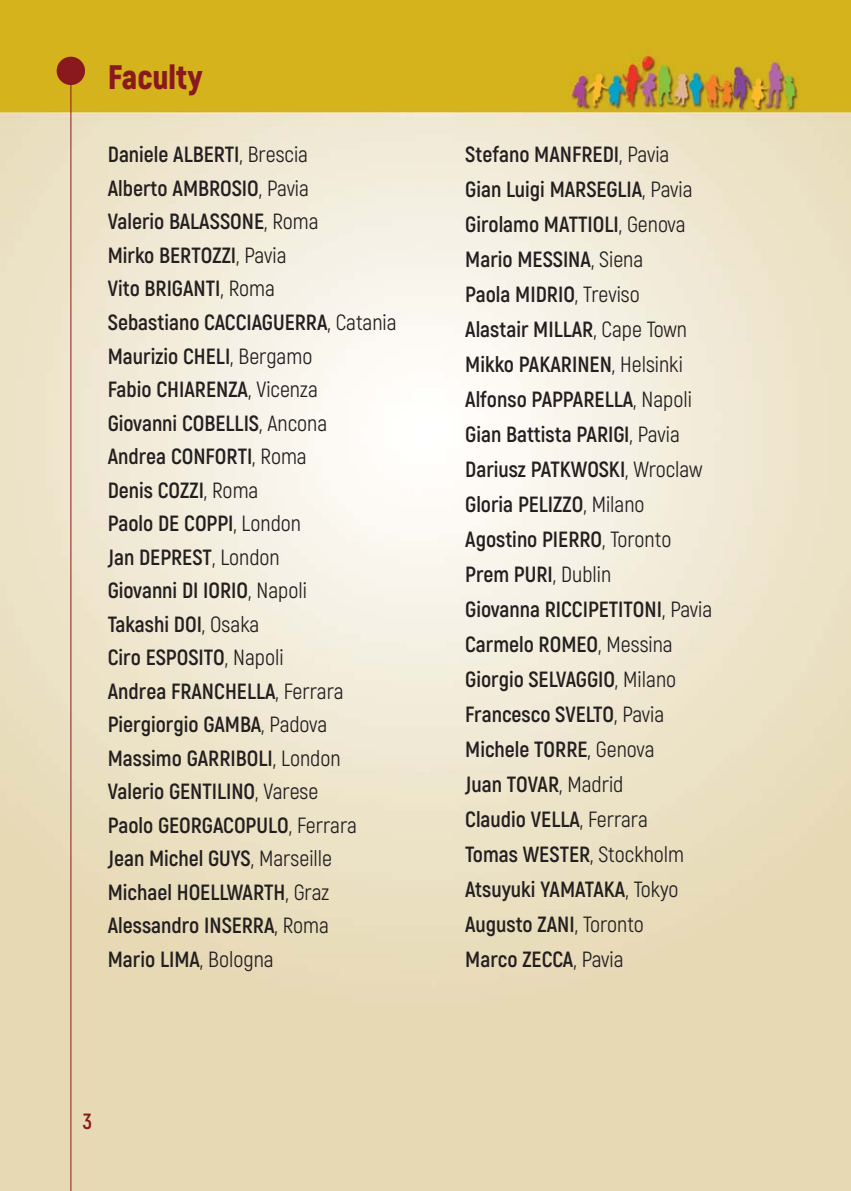
<style>
.page{position:relative;width:851px;height:1191px;background:#fff}
.page>*{position:absolute;margin:0;border:0;box-sizing:border-box;transform-origin:0 0}
.t1{font:900 34px "Akrobat";color:#89191c}
.t2{font:700 22px/33.6px "Akrobat";color:#231f20}
.t3{font:700 22px "Akrobat";color:#89191c}
.s1{font-weight:400}
</style>
<div class="page">
<img style="left:0;top:0;width:850px;height:1191px">
<div style="left:57px;top:57px;width:28px;height:28px;background:#89191c;border-radius:50%"></div>
<hr style="left:70px;top:71px;width:1px;height:1120px;background:#89191c">
<h1 class="t1" style="left:108px;top:57px;width:96px">Faculty</h1>
<p class="t2" style="left:108px;top:140px;width:290px">Daniele ALBERTI<span class="s1">, Brescia<br></span>Alberto AMBROSIO<span class="s1">, Pavia<br></span>Valerio BALASSONE<span class="s1">, Roma<br></span>Mirko BERTOZZI<span class="s1">, Pavia<br></span>Vito BRIGANTI<span class="s1">, Roma<br></span>Sebastiano CACCIAGUERRA<span class="s1">, Catania<br></span>Maurizio CHELI<span class="s1">, Bergamo<br></span>Fabio CHIARENZA<span class="s1">, Vicenza<br></span>Giovanni COBELLIS<span class="s1">, Ancona<br></span>Andrea CONFORTI<span class="s1">, Roma<br></span>Denis COZZI<span class="s1">, Roma<br></span>Paolo DE COPPI<span class="s1">, London<br></span>Jan DEPREST<span class="s1">, London<br></span>Giovanni DI IORIO<span class="s1">, Napoli<br></span>Takashi DOI<span class="s1">, Osaka<br></span>Ciro ESPOSITO<span class="s1">, Napoli<br></span>Andrea FRANCHELLA<span class="s1">, Ferrara<br></span>Piergiorgio GAMBA<span class="s1">, Padova<br></span>Massimo GARRIBOLI<span class="s1">, London<br></span>Valerio GENTILINO<span class="s1">, Varese<br></span>Paolo GEORGACOPULO<span class="s1">, Ferrara<br></span>Jean Michel GUYS<span class="s1">, Marseille<br></span>Michael HOELLWARTH<span class="s1">, Graz<br></span>Alessandro INSERRA<span class="s1">, Roma<br></span>Mario LIMA<span class="s1">, Bologna</span></p>
<p class="t2" style="left:465px;top:139px;width:248px;line-height:35px">Stefano MANFREDI<span class="s1">, Pavia<br></span>Gian Luigi MARSEGLIA<span class="s1">, Pavia<br></span>Girolamo MATTIOLI<span class="s1">, Genova<br></span>Mario MESSINA<span class="s1">, Siena<br></span>Paola MIDRIO<span class="s1">, Treviso<br></span>Alastair MILLAR<span class="s1">, Cape Town<br></span>Mikko PAKARINEN<span class="s1">, Helsinki<br></span>Alfonso PAPPARELLA<span class="s1">, Napoli<br></span>Gian Battista PARIGI<span class="s1">, Pavia<br></span>Dariusz PATKWOSKI<span class="s1">, Wroclaw<br></span>Gloria PELIZZO<span class="s1">, Milano<br></span>Agostino PIERRO<span class="s1">, Toronto<br></span>Prem PURI<span class="s1">, Dublin<br></span>Giovanna RICCIPETITONI<span class="s1">, Pavia<br></span>Carmelo ROMEO<span class="s1">, Messina<br></span>Giorgio SELVAGGIO<span class="s1">, Milano<br></span>Francesco SVELTO<span class="s1">, Pavia<br></span>Michele TORRE<span class="s1">, Genova<br></span>Juan TOVAR<span class="s1">, Madrid<br></span>Claudio VELLA<span class="s1">, Ferrara<br></span>Tomas WESTER<span class="s1">, Stockholm<br></span>Atsuyuki YAMATAKA<span class="s1">, Tokyo<br></span>Augusto ZANI<span class="s1">, Toronto<br></span>Marco ZECCA<span class="s1">, Pavia</span></p>
<p class="t3" style="left:83px;top:1113px;width:11px">3</p>
</div>
